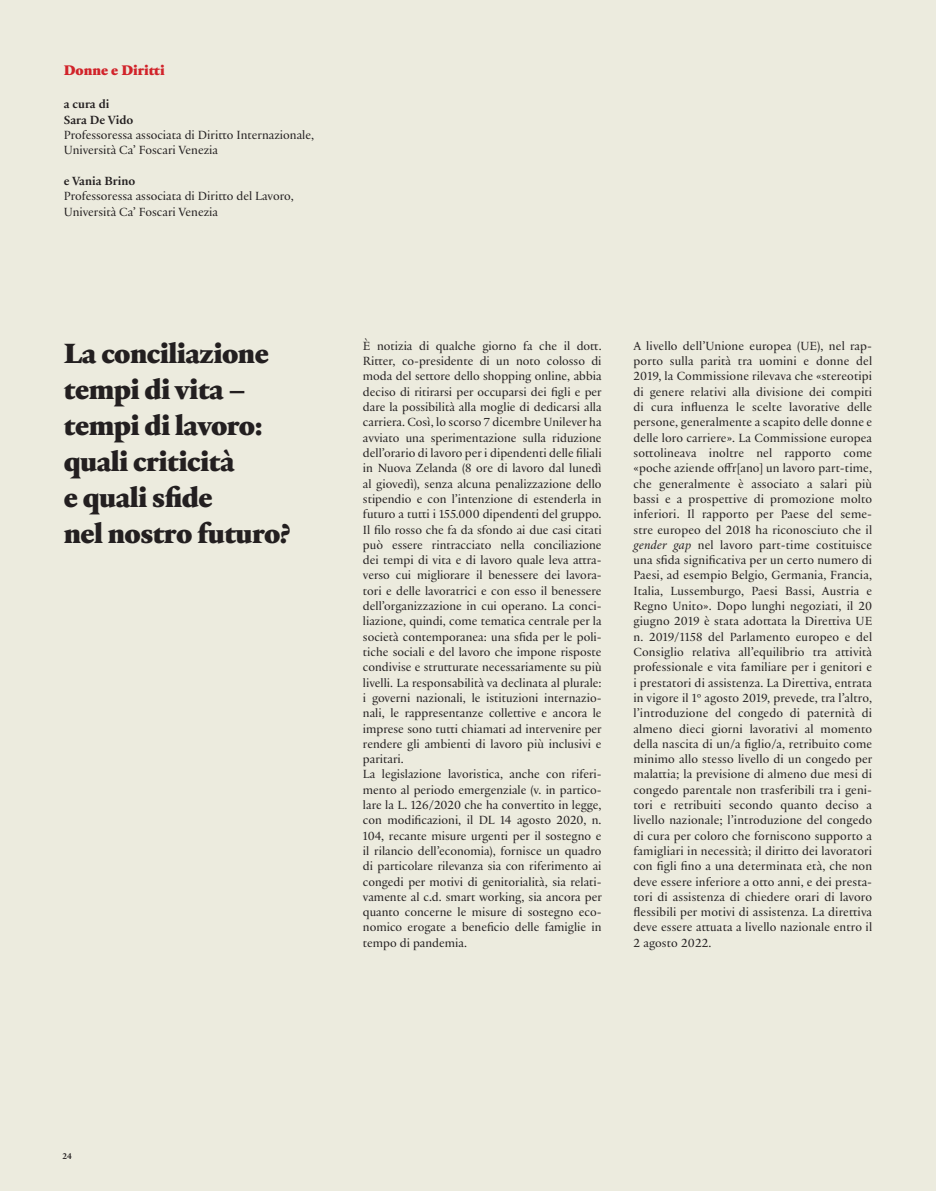
<style>
.page{position:relative;width:936px;height:1191px;background:#fff}
.page>*{position:absolute;margin:0;border:0;box-sizing:border-box;transform-origin:0 0}
.t1{font:900 30px/36px "Practice";letter-spacing:-.02em;color:#231f20}
.t2{font:900 15px "Practice";color:#d1232a}
.t3{font:12.75px/15.3px "Practice";color:#231f20}
.t4{font:700 12.75px/15.3px "Practice";color:#231f20}
.t5{font:700 9px "Practice";color:#231f20}
.s1{font-family:"Practice Regular Ita"}
</style>
<div class="page">
<div style="left:0;top:0;width:935px;height:1191px;background:#ecebde"></div>
<p class="t2" style="left:64px;top:59px;width:102px">Donne e Diritti</p>
<p class="t4" style="left:64px;top:96px;width:71px">a cura di<br>Sara De Vido</p>
<p class="t3" style="left:64px;top:127px;width:252px">Professoressa associata di Diritto Internazionale,<br>Università Ca’ Foscari Venezia</p>
<p class="t4" style="left:64px;top:173px;width:73px">e Vania Brino</p>
<p class="t3" style="left:64px;top:188px;width:231px">Professoressa associata di Diritto del Lavoro,<br>Università Ca’ Foscari Venezia</p>
<h1 class="t1" style="left:64px;top:333px;width:228px">La conciliazione tempi di vita – tempi di lavoro: quali criticità<br>e quali sfide<br>nel nostro futuro?</h1>
<p class="t3" style="left:363px;top:338px;width:240px">È notizia di qualche giorno fa che il dott.<br>Ritter, co-presidente di un noto colosso di moda del settore dello shopping online, abbia deciso di ritirarsi per occuparsi dei figli e per dare la possibilità alla moglie di dedicarsi alla carriera. Così, lo scorso 7 dicembre Unilever ha avviato una sperimentazione sulla riduzione dell’orario di lavoro per i dipendenti delle filiali in Nuova Zelanda (8 ore di lavoro dal lunedì al giovedì), senza alcuna penalizzazione dello stipendio e con l’intenzione di estenderla in futuro a tutti i 155.000 dipendenti del gruppo.<br>Il filo rosso che fa da sfondo ai due casi citati può essere rintracciato nella conciliazione dei tempi di vita e di lavoro quale leva attra&shy;verso cui migliorare il benessere dei lavora&shy;tori e delle lavoratrici e con esso il benessere dell’organizzazione in cui operano. La conci&shy;liazione, quindi, come tematica centrale per la società contemporanea: una sfida per le poli&shy;tiche sociali e del lavoro che impone risposte condivise e strutturate necessariamente su più livelli. La responsabilità va declinata al plurale: i governi nazionali, le istituzioni internazio&shy;nali, le rappresentanze collettive e ancora le imprese sono tutti chiamati ad intervenire per rendere gli ambienti di lavoro più inclusivi e paritari.<br>La legislazione lavoristica, anche con riferi&shy;mento al periodo emergenziale (v. in partico&shy;lare la L. 126/2020 che ha convertito in legge, con modificazioni, il DL 14 agosto 2020, n.<br>104, recante misure urgenti per il sostegno e il rilancio dell’economia), fornisce un quadro di particolare rilevanza sia con riferimento ai congedi per motivi di genitorialità, sia relati&shy;vamente al c.d. smart working, sia ancora per quanto concerne le misure di sostegno eco&shy;nomico erogate a beneficio delle famiglie in tempo di pandemia.</p>
<p class="t3" style="left:633px;top:338px;width:240px;text-align:justify">A livello dell’Unione europea (UE), nel rap&shy;porto sulla parità tra uomini e donne del 2019, la Commissione rilevava che «stereotipi di genere relativi alla divisione dei compiti di cura influenza le scelte lavorative delle persone, generalmente a scapito delle donne e delle loro carriere». La Commissione europea sottolineava inoltre nel rapporto come «poche aziende offr[ano] un lavoro part-time, che generalmente è associato a salari più bassi e a prospettive di promozione molto inferiori. Il rapporto per Paese del seme&shy;stre europeo del 2018 ha riconosciuto che il <span class="s1">gender gap</span> nel lavoro part-time costituisce una sfida significativa per un certo numero di Paesi, ad esempio Belgio, Germania, Francia, Italia, Lussemburgo, Paesi Bassi, Austria e Regno Unito». Dopo lunghi negoziati, il 20 giugno 2019 è stata adottata la Direttiva UE n. 2019/1158 del Parlamento europeo e del Consiglio relativa all’equilibrio tra attività professionale e vita familiare per i genitori e i prestatori di assistenza. La Direttiva, entrata in vigore il 1° agosto 2019, prevede, tra l’altro, l’introduzione del congedo di paternità di almeno dieci giorni lavorativi al momento della nascita di un/a figlio/a, retribuito come minimo allo stesso livello di un congedo per malattia; la previsione di almeno due mesi di congedo parentale non trasferibili tra i geni&shy;tori e retribuiti secondo quanto deciso a livello nazionale; l’introduzione del congedo di cura per coloro che forniscono supporto a famigliari in necessità; il diritto dei lavoratori con figli fino a una determinata età, che non deve essere inferiore a otto anni, e dei presta&shy;tori di assistenza di chiedere orari di lavoro flessibili per motivi di assistenza. La direttiva deve essere attuata a livello nazionale entro il 2 agosto 2022.</p>
<p class="t5" style="left:62px;top:1149px;width:11px">24</p>
</div>
